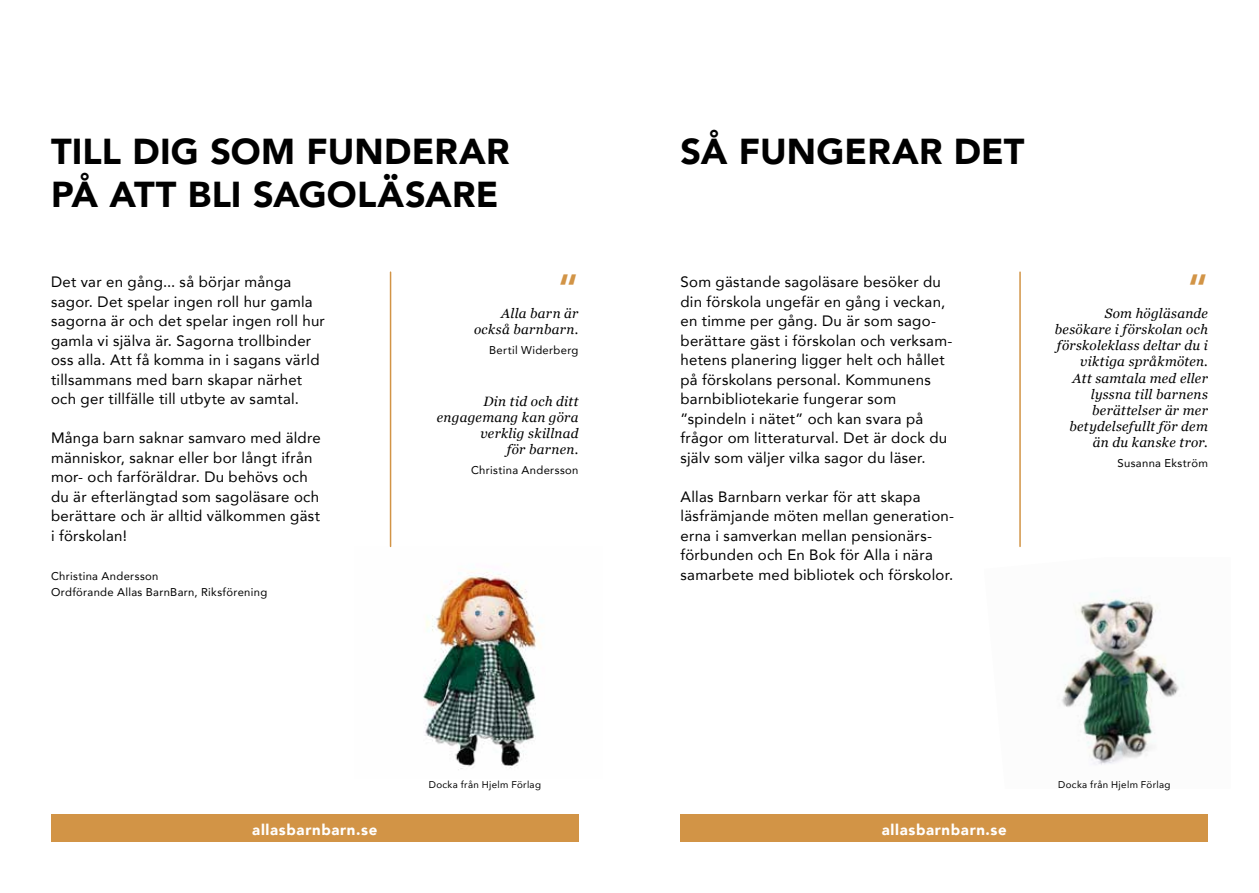
<style>
.page{position:relative;width:1259px;height:893px;background:#fff}
.page>*{position:absolute;margin:0;border:0;box-sizing:border-box;transform-origin:0 0}
.t1{font:800 39px "Avenir LT Std";color:#d29446}
.t2{font:900 36px/43.2px "Avenir";letter-spacing:.005em;color:#000}
.t3{font:15px/19.5px "Avenir";letter-spacing:.02em;color:#000}
.t4{font:900 15px "Avenir";letter-spacing:.04em;color:#fff}
.t5{font:italic 13.5px/16.2px "Georgia";letter-spacing:.02em;color:#000;text-align:right}
.t6{font:11.25px/16.5px "Avenir";letter-spacing:.03em;color:#000}
.t7{font:9.75px "Avenir";letter-spacing:.035em;color:#000}
</style>
<div class="page">
<img style="left:389px;top:546px;width:152px;height:224px">
<img style="left:1061px;top:590px;width:118px;height:175px">
<div style="left:51px;top:814px;width:527px;height:28px;background:#d29446"></div>
<div style="left:680px;top:814px;width:528px;height:28px;background:#d29446"></div>
<hr style="left:390px;top:272px;width:1px;height:274px;background:#d29446">
<hr style="left:1019px;top:272px;width:1px;height:274px;background:#d29446">
<h2 class="t2" style="left:51px;top:128px;width:460px">TILL DIG SOM FUNDERAR<br>PÅ ATT BLI SAGOLÄSARE</h2>
<h2 class="t2" style="left:680px;top:128px;width:345px">SÅ FUNGERAR DET</h2>
<p class="t3" style="left:51px;top:272px;width:275px">Det var en gång... så börjar många sagor. Det spelar ingen roll hur gamla sagorna är och det spelar ingen roll hur gamla vi själva är. Sagorna trollbinder oss alla. Att få komma in i sagans värld tillsammans med barn skapar närhet och ger tillfälle till utbyte av samtal.</p>
<p class="t3" style="left:51px;top:428px;width:271px">Många barn saknar samvaro med äldre människor, saknar eller bor långt ifrån mor- och farföräldrar. Du behövs och du är efterlängtad som sagoläsare och berättare och är alltid välkommen gäst i förskolan!</p>
<p class="t6" style="left:51px;top:567px;width:218px">Christina Andersson<br>Ordförande Allas BarnBarn, Riksförening</p>
<h1 class="t1" style="left:558px;top:265px;width:22px">“</h1>
<p class="t5" style="left:474px;top:305px;width:106px">Alla barn är också barnbarn.</p>
<p class="t6" style="left:489px;top:341px;width:91px">Bertil Widerberg</p>
<p class="t5" style="left:437px;top:392px;width:143px">Din tid och ditt engagemang kan göra verklig skillnad<br>för barnen.</p>
<p class="t6" style="left:471px;top:461px;width:109px">Christina Andersson</p>
<p class="t3" style="left:680px;top:272px;width:273px">Som gästande sagoläsare besöker du din förskola ungefär en gång i veckan, en timme per gång. Du är som sago&shy;berättare gäst i förskolan och verksam&shy;hetens planering ligger helt och hållet på förskolans personal. Kommunens barnbibliotekarie fungerar som ”spindeln i nätet” och kan svara på frågor om litteraturval. Det är dock du själv som väljer vilka sagor du läser.</p>
<p class="t3" style="left:680px;top:486px;width:275px">Allas Barnbarn verkar för att skapa läsfrämjande möten mellan generation&shy;erna i samverkan mellan pensionärs&shy;förbunden och En Bok för Alla i nära samarbete med bibliotek och förskolor.</p>
<h1 class="t1" style="left:1187px;top:265px;width:22px">“</h1>
<p class="t5" style="left:1054px;top:305px;width:155px">Som högläsande besökare i förskolan och förskoleklass deltar du i viktiga språkmöten.<br>Att samtala med eller lyssna till barnens berättelser är mer betydelsefullt för dem än du kanske tror.</p>
<p class="t6" style="left:1117px;top:454px;width:92px">Susanna Ekström</p>
<p class="t7" style="left:429px;top:777px;width:114px">Docka från Hjelm Förlag</p>
<p class="t4" style="left:252px;top:816px;width:127px">allasbarnbarn.se</p>
<p class="t4" style="left:881px;top:816px;width:127px">allasbarnbarn.se</p>
<p class="t7" style="left:1058px;top:777px;width:114px">Docka från Hjelm Förlag</p>
</div>
